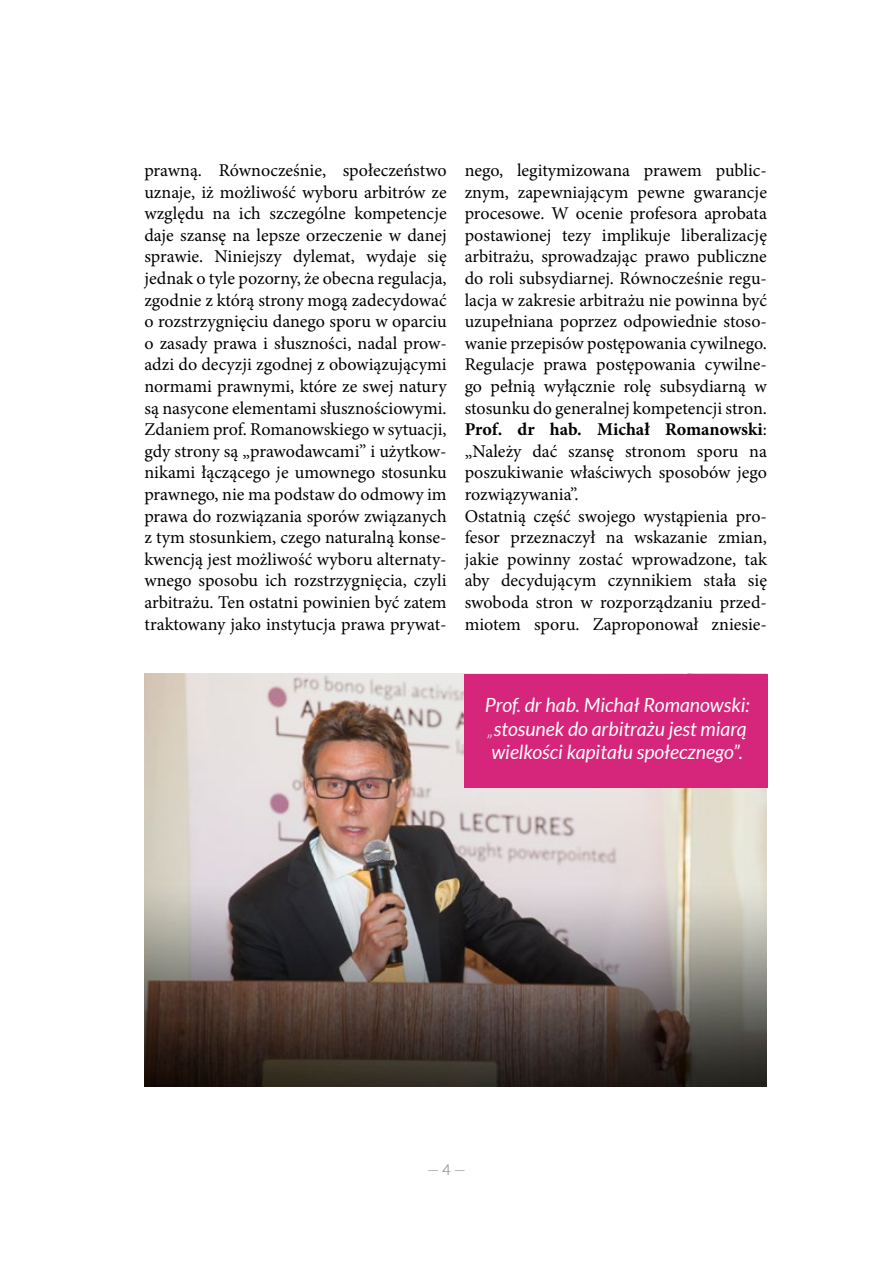
<style>
.page{position:relative;width:893px;height:1263px;background:#fff}
.page>*{position:absolute;margin:0;border:0;box-sizing:border-box;transform-origin:0 0}
.t1{font:italic 19.5px/23.4px "Lato";color:#fff}
.t2{font:18px/21.6px "Minion Pro";color:#000;text-align:justify}
.t3{font:300 15px "Lato";color:#6d6e71}
.s1{font-weight:700}
.s2{font-weight:300}
</style>
<div class="page">
<img style="left:144px;top:674px;width:623px;height:412px">
<div style="left:464px;top:674px;width:304px;height:113px;background:#d6267b"></div>
<p class="t2" style="left:144px;top:160px;width:304px">prawną. Równocześnie, społeczeństwo uznaje, iż możliwość wyboru arbitrów ze względu na ich szczególne kompetencje daje szansę na lepsze orzeczenie w danej sprawie. Niniejszy dylemat, wydaje się jednak o tyle pozorny, że obecna regulacja, zgodnie z którą strony mogą zadecydować o rozstrzygnięciu danego sporu w oparciu o zasady prawa i słuszności, nadal prow&shy;adzi do decyzji zgodnej z obowiązującymi normami prawnymi, które ze swej natury są nasycone elementami słusznościowymi.<br>Zdaniem prof. Romanowskiego w sytuacji, gdy strony są „prawodawcami” i użytkow&shy;nikami łączącego je umownego stosunku prawnego, nie ma podstaw do odmowy im prawa do rozwiązania sporów związanych z tym stosunkiem, czego naturalną konse&shy;kwencją jest możliwość wyboru alternaty&shy;wnego sposobu ich rozstrzygnięcia, czyli arbitrażu. Ten ostatni powinien być zatem traktowany jako instytucja prawa prywat-</p>
<p class="t2" style="left:465px;top:160px;width:304px;text-align:left">nego, legitymizowana prawem public&shy;znym, zapewniającym pewne gwarancje procesowe. W ocenie profesora aprobata postawionej tezy implikuje liberalizację arbitrażu, sprowadzając prawo publiczne do roli subsydiarnej. Równocześnie regu&shy;lacja w zakresie arbitrażu nie powinna być uzupełniana poprzez odpowiednie stoso&shy;wanie przepisów postępowania cywilnego.<br>Regulacje prawa postępowania cywilne&shy;go pełnią wyłącznie rolę subsydiarną w stosunku do generalnej kompetencji stron.<br><span class="s1">Prof. dr hab. Michał Romanowski</span>: „Należy dać szansę stronom sporu na poszukiwanie właściwych sposobów jego rozwiązywania”.<br>Ostatnią część swojego wystąpienia pro&shy;fesor przeznaczył na wskazanie zmian, jakie powinny zostać wprowadzone, tak aby decydującym czynnikiem stała się swoboda stron w rozporządzaniu przed&shy;miotem sporu. Zaproponował zniesie-</p>
<p class="t1" style="left:485px;top:694px;width:266px">Prof. dr hab. Michał Romanowski: <span class="s2">„</span>stosunek do arbitrażu jest miarą wielkości kapitału społecznego”.</p>
<p class="t3" style="left:427px;top:1161px;width:40px">— 4 —</p>
</div>
